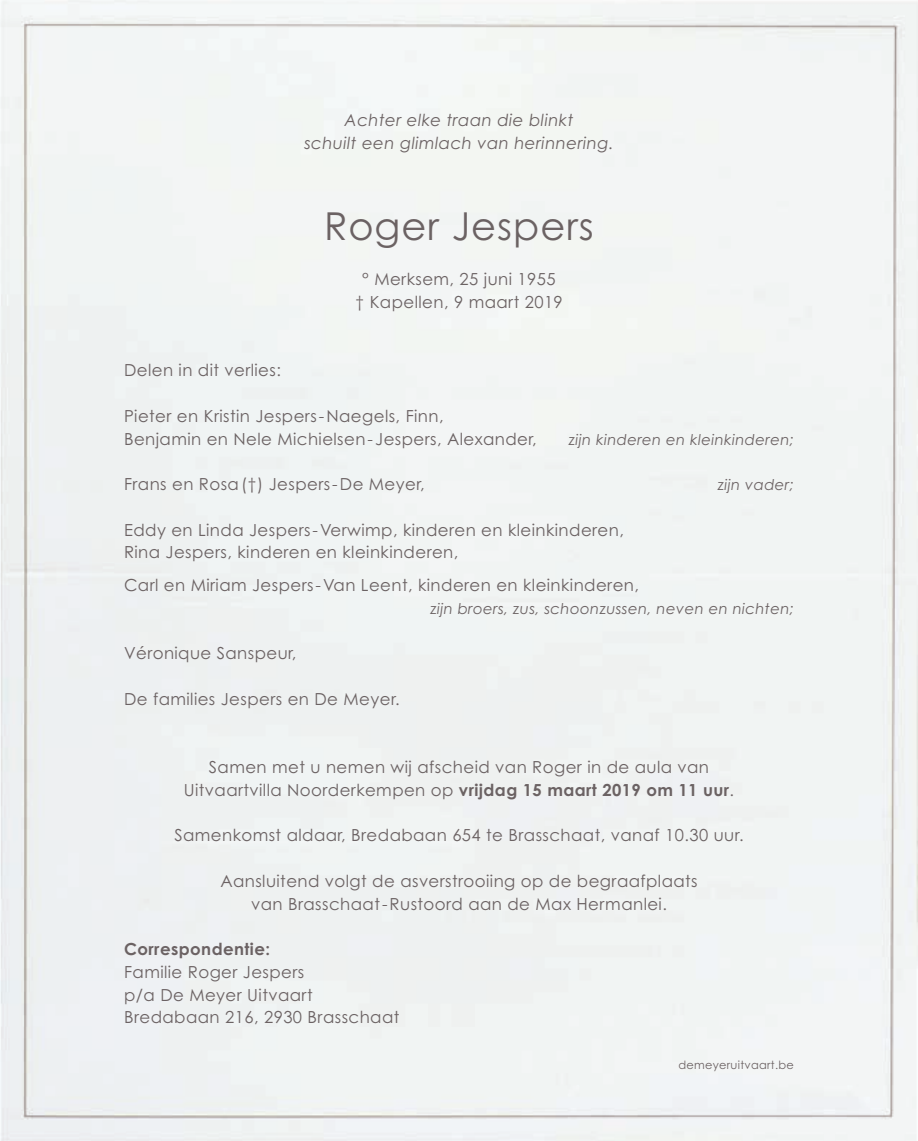
<style>
.page{position:relative;width:918px;height:1141px;background:#f1f4f3}
.page>*{position:absolute;margin:0;border:0;box-sizing:border-box;transform-origin:0 0}
.t1{font:38.5px "Century Gothic";letter-spacing:.025em;color:#6b6263}
.t2{font:16.62px/22.8px "Century Gothic";letter-spacing:.025em;color:#6b6263;text-align:center}
.t3{font:italic 16.62px/22.8px "Century Gothic";letter-spacing:.025em;color:#6b6263;text-align:center}
.t4{font:700 16.62px "Century Gothic";letter-spacing:.025em;color:#6b6263}
.t5{font:italic 14.88px "Century Gothic";letter-spacing:.025em;color:#6b6263}
.t6{font:11.38px "Century Gothic";letter-spacing:.025em;color:#6b6263}
.s1{font-weight:700}
</style>
<div class="page">
<p class="t3" style="left:304px;top:109px;width:311px">Achter elke traan die blinkt<br>schuilt een glimlach van herinnering.</p>
<h1 class="t1" style="left:324px;top:204px;width:271px">Roger Jespers</h1>
<p class="t2" style="left:355px;top:268px;width:209px">° Merksem, 25 juni 1955<br>† Kapellen, 9 maart 2019</p>
<p class="t2" style="left:124px;top:359px;width:158px">Delen in dit verlies:</p>
<p class="t2" style="left:124px;top:405px;width:414px;text-align:left">Pieter en Kristin Jespers-Naegels, Finn,<br>Benjamin en Nele Michielsen-Jespers, Alexander,</p>
<p class="t5" style="left:569px;top:431px;width:227px">zijn kinderen en kleinkinderen;</p>
<p class="t2" style="left:124px;top:473px;width:302px">Frans en Rosa(†) Jespers-De Meyer,</p>
<p class="t5" style="left:718px;top:476px;width:78px">zijn vader;</p>
<p class="t2" style="left:124px;top:519px;width:501px;text-align:left">Eddy en Linda Jespers-Verwimp, kinderen en kleinkinderen,<br>Rina Jespers, kinderen en kleinkinderen,</p>
<p class="t2" style="left:124px;top:574px;width:516px">Carl en Miriam Jespers-Van Leent, kinderen en kleinkinderen,</p>
<p class="t5" style="left:430px;top:600px;width:365px">zijn broers, zus, schoonzussen, neven en nichten;</p>
<p class="t2" style="left:124px;top:642px;width:174px">Véronique Sanspeur,</p>
<p class="t2" style="left:124px;top:688px;width:277px">De families Jespers en De Meyer.</p>
<p class="t2" style="left:184px;top:756px;width:552px">Samen met u nemen wij afscheid van Roger in de aula van<br>Uitvaartvilla Noorderkempen op <span class="s1">vrijdag 15 maart 2019 om 11 uur</span>.</p>
<p class="t2" style="left:174px;top:824px;width:571px">Samenkomst aldaar, Bredabaan 654 te Brasschaat, vanaf 10.30 uur.</p>
<p class="t2" style="left:220px;top:870px;width:479px">Aansluitend volgt de asverstrooiing op de begraafplaats van Brasschaat-Rustoord aan de Max Hermanlei.</p>
<p class="t4" style="left:124px;top:940px;width:147px">Correspondentie:</p>
<p class="t2" style="left:124px;top:961px;width:277px;text-align:left">Familie Roger Jespers<br>p/a De Meyer Uitvaart<br>Bredabaan 216, 2930 Brasschaat</p>
<p class="t6" style="left:678px;top:1058px;width:117px">demeyeruitvaart.be</p>
</div>
